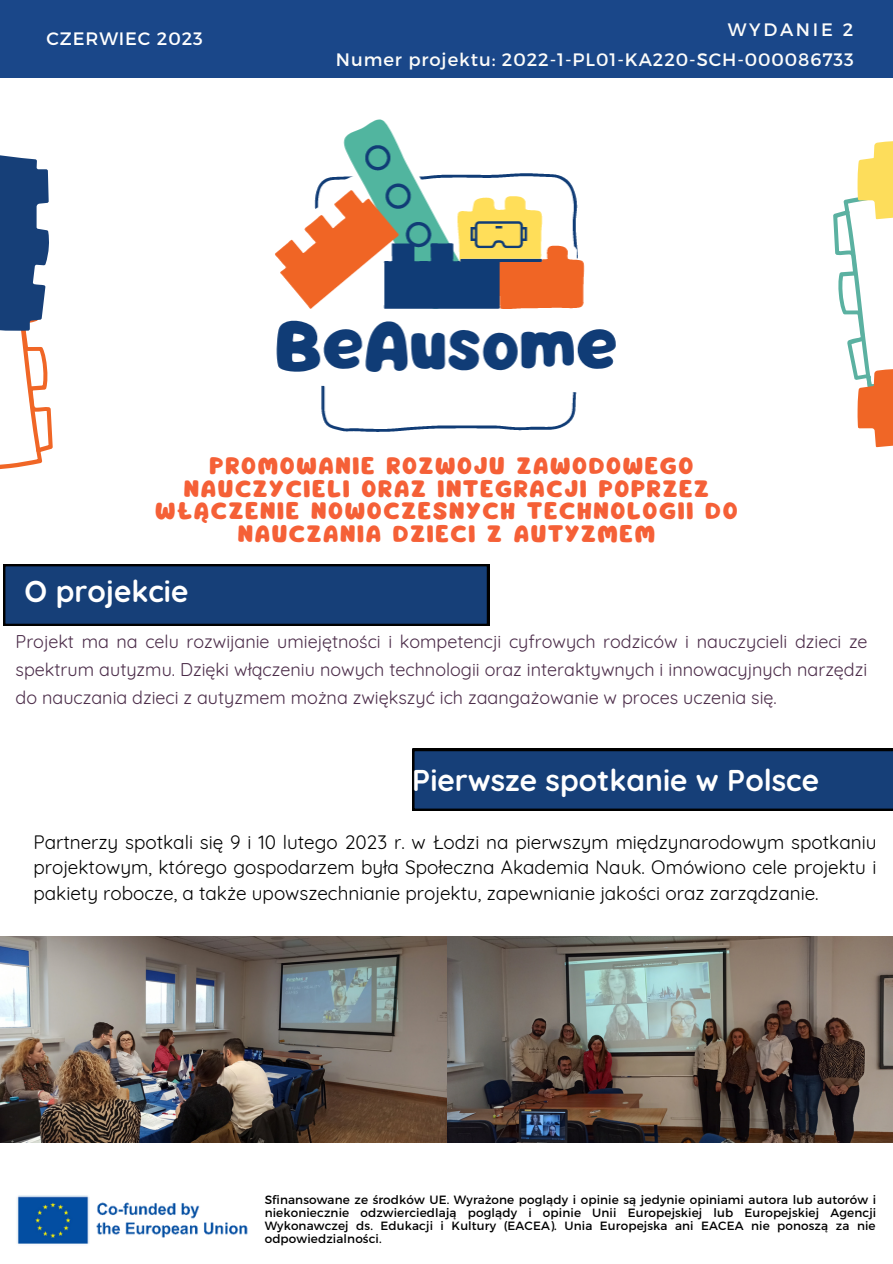
<style>
.page{position:relative;width:893px;height:1264px;background:#fff}
.page>*{position:absolute;margin:0;border:0;box-sizing:border-box;transform-origin:0 0}
.t1{font:700 30px "Quicksand";color:#fff}
.t2{font:21px/22.5px "Mango";letter-spacing:.085em;color:#f56037;text-align:center}
.t3{font:18.9px/25.3px "Quicksand";color:#000;text-align:justify}
.t4{font:18px/28px "Quicksand";color:#4b2c49;text-align:justify}
.t5{font:18px "Montserrat";letter-spacing:.05em;color:#fcfcfa}
.t6{font:18px "Montserrat";letter-spacing:.05em;color:#fff}
.t7{font:18px "Montserrat";letter-spacing:.15em;color:#fcfcfa}
.t8{font:12px/13px "Montserrat";letter-spacing:.01em;color:#000;text-align:justify}
</style>
<div class="page">
<img style="left:17px;top:1195px;width:231px;height:49px">
<div style="left:0;top:0;width:892px;height:78px;background:#1a4789"></div>
<img style="left:275px;top:119px;width:341px;height:313px">
<svg style="left:0;top:155px;width:53px;height:314px"></svg>
<svg style="left:833px;top:141px;width:59px;height:306px"></svg>
<svg style="left:412px;top:749px;width:480px;height:61px;background:#143a70"></svg>
<img style="left:0;top:936px;width:892px;height:206px">
<svg style="left:3px;top:564px;width:486px;height:62px;background:#14396d"></svg>
<p class="t6" style="left:46px;top:26px;width:158px">CZERWIEC 2023</p>
<p class="t7" style="left:727px;top:18px;width:127px">WYDANIE 2</p>
<p class="t5" style="left:336px;top:48px;width:519px">Numer projektu: 2022-1-PL01-KA220-SCH-000086733</p>
<p class="t2" style="left:155px;top:456px;width:584px">PROMOWANIE ROZWOJU ZAWODOWEGO NAUCZYCIELI ORAZ INTEGRACJI POPRZEZ WŁĄCZENIE NOWOCZESNYCH TECHNOLOGII DO NAUCZANIA DZIECI Z AUTYZMEM</p>
<p class="t1" style="left:25px;top:572px;width:165px">O projekcie</p>
<p class="t4" style="left:16px;top:627px;width:853px">Projekt ma na celu rozwijanie umiejętności i kompetencji cyfrowych rodziców i nauczycieli dzieci ze spektrum autyzmu. Dzięki włączeniu nowych technologii oraz interaktywnych i innowacyjnych narzędzi do nauczania dzieci z autyzmem można zwiększyć ich zaangażowanie w proces uczenia się.</p>
<p class="t1" style="left:412px;top:760px;width:408px">Pierwsze spotkanie w Polsce</p>
<p class="t3" style="left:33px;top:829px;width:844px">Partnerzy spotkali się 9 i 10 lutego 2023 r. w Łodzi na pierwszym międzynarodowym spotkaniu projektowym, którego gospodarzem była Społeczna Akademia Nauk. Omówiono cele projektu i pakiety robocze, a także upowszechnianie projektu, zapewnianie jakości oraz zarządzanie.</p>
<p class="t8" style="left:265px;top:1193px;width:613px">Sfinansowane ze środków UE. Wyrażone poglądy i opinie są jedynie opiniami autora lub autorów i niekoniecznie odzwierciedlają poglądy i opinie Unii Europejskiej lub Europejskiej Agencji Wykonawczej ds. Edukacji i Kultury (EACEA). Unia Europejska ani EACEA nie ponoszą za nie odpowiedzialności.</p>
</div>
